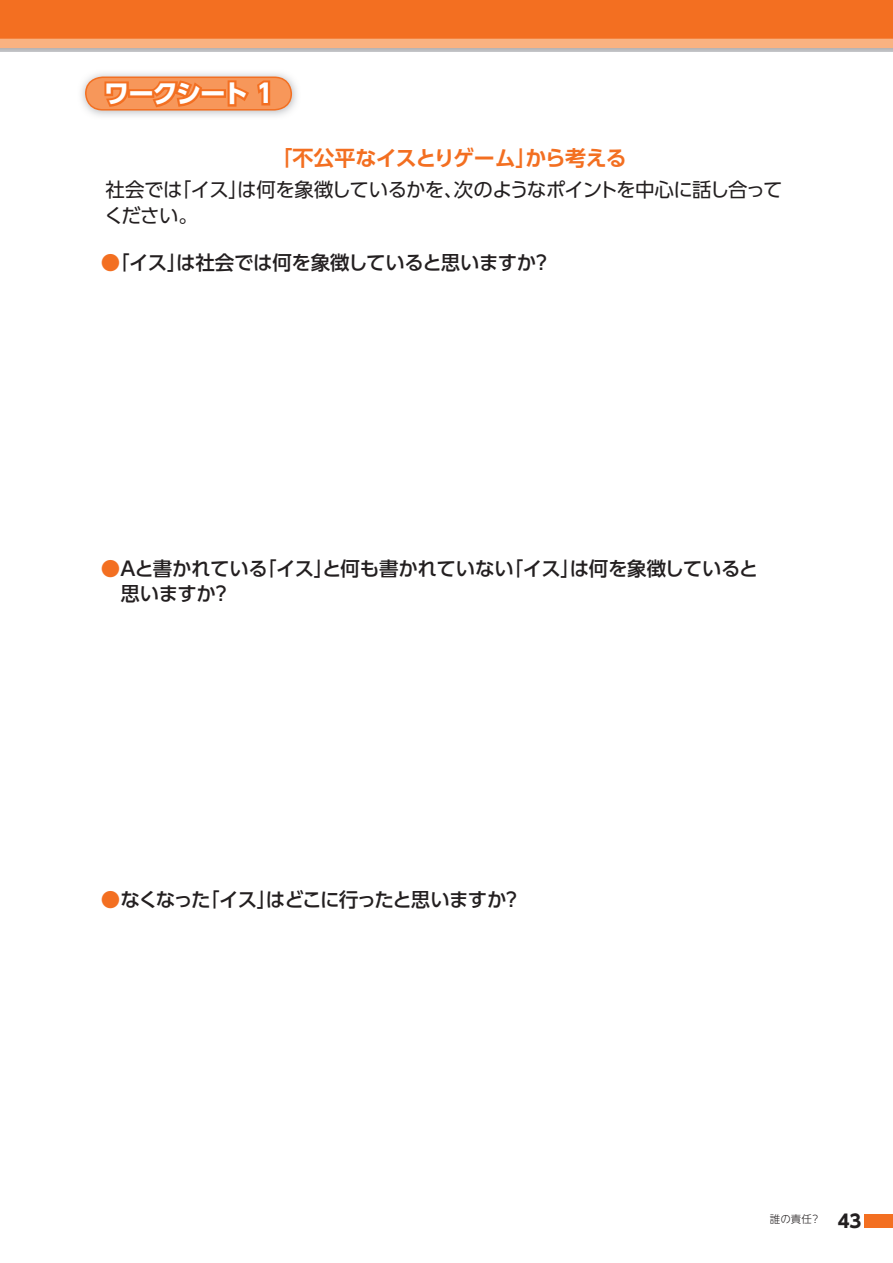
<style>
.page{position:relative;width:893px;height:1263px;background:#fff}
.page>*{position:absolute;margin:0;border:0;box-sizing:border-box;transform-origin:0 0}
.t1{font:700 25.5px "UD Shin Go Pro";letter-spacing:-.05em;color:#fff}
.t2{font:700 21px "UD Shin Go Pro De";letter-spacing:-.035em;color:#f36f21}
.t3{font:500 19.5px/25.5px "UD Shin Go Pro";letter-spacing:-.03em;color:#231f20}
.t4{font:19.5px/25.5px "UD Shin Go Pro";letter-spacing:-.035em;color:#231f20}
.t5{font:500 19.5px "UD Shin Go Pro";letter-spacing:-.065em;color:#231f20}
.t6{font:300 10.5px "UD Shin Go NT Pro";color:#231f20}
.s1{color:#f36f21}
.s2{font-family:"UD Shin Go Pro";font-weight:700;font-size:18px}
</style>
<div class="page">
<svg style="left:0;top:0;width:893px;height:51px;background:#f07f3b"></svg>
<div style="left:864px;top:1214px;width:29px;height:14px;background:#f36f21"></div>
<svg style="left:84px;top:76px;width:209px;height:35px;background:#f38b4c"></svg>
<h1 class="t1" style="left:104px;top:73px;width:171px">ワークシート 1</h1>
<p class="t2" style="left:271px;top:141px;width:357px">「不公平なイスとりゲーム」から考える</p>
<p class="t4" style="left:104px;top:176px;width:680px">社会では「イス」は何を象徴しているかを、次のようなポイントを中心に話し合ってください。</p>
<p class="t3" style="left:101px;top:249px;width:452px"><span class="s1">●</span>「イス」は社会では何を象徴していると思いますか？</p>
<p class="t3" style="left:101px;top:555px;width:659px"><span class="s1">●</span>Aと書かれている「イス」と何も書かれていない「イス」は何を象徴していると　思いますか？</p>
<p class="t5" style="left:101px;top:884px;width:422px"><span class="s1">●</span>なくなった「イス」はどこに行ったと思いますか？</p>
<p class="t6" style="left:770px;top:1211px;width:93px">誰の責任？ <span class="s2">43</span></p>
</div>
